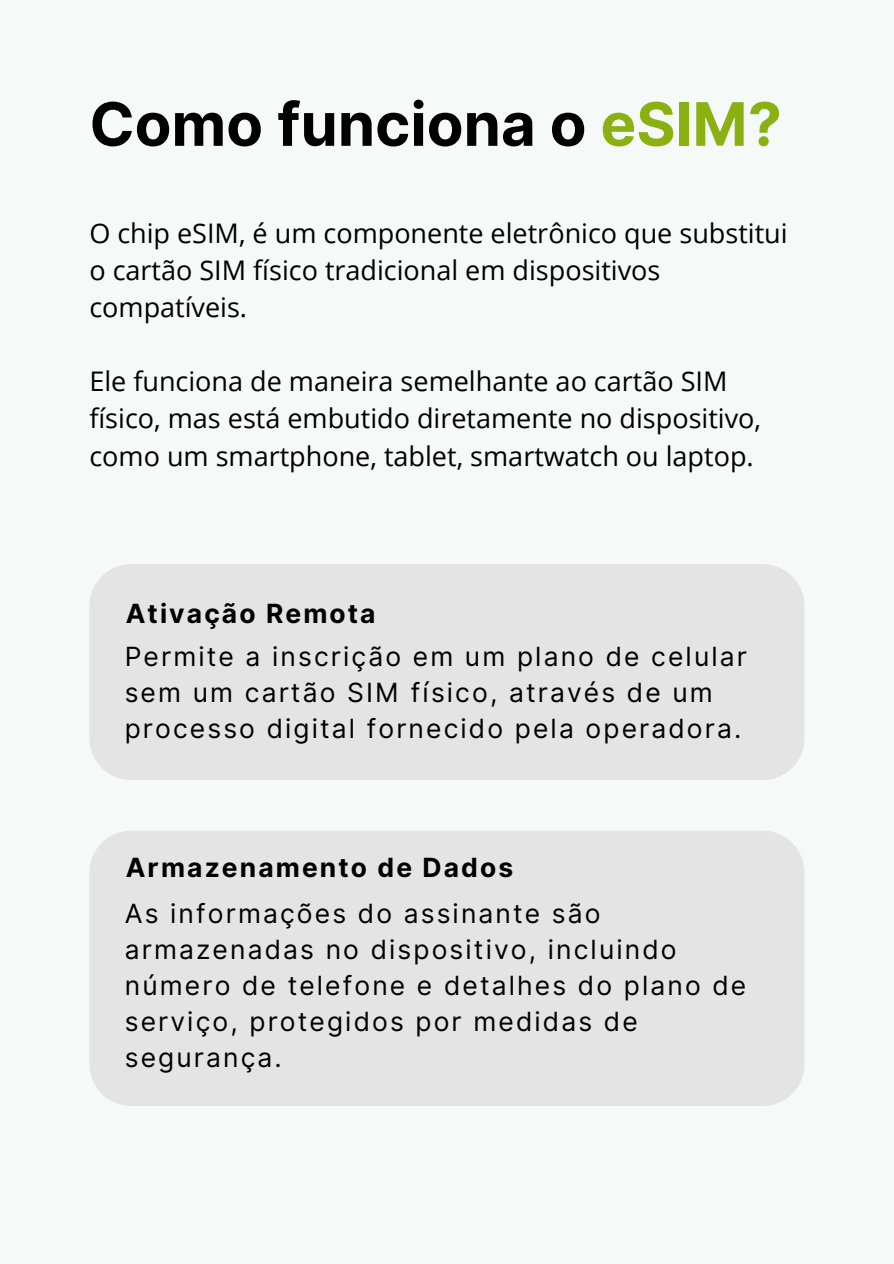
<style>
.page{position:relative;width:894px;height:1264px;background:#fff}
.page>*{position:absolute;margin:0;border:0;box-sizing:border-box;transform-origin:0 0}
.t1{font:700 60px "Inter";color:#000}
.t2{font:27px/37.2px "Open Sans";color:#000}
.t3{font:26.4px/36px "Inter";letter-spacing:.08em;color:#000}
.t4{font:700 26.4px "Inter";letter-spacing:.08em;color:#000}
.s1{color:#8bb011}
</style>
<div class="page">
<div style="left:0;top:0;width:893px;height:1263px;background:#f5f9f8"></div>
<div style="left:89px;top:564px;width:715px;height:216px;background:#e4e4e4"></div>
<div style="left:89px;top:831px;width:715px;height:274px;background:#e4e4e4"></div>
<h1 class="t1" style="left:89px;top:88px;width:693px">Como funciona o <span class="s1">eSIM?</span></h1>
<p class="t2" style="left:89px;top:213px;width:699px">O chip eSIM, é um componente eletrônico que substitui o cartão SIM físico tradicional em dispositivos compatíveis.</p>
<p class="t2" style="left:89px;top:362px;width:673px">Ele funciona de maneira semelhante ao cartão SIM físico, mas está embutido diretamente no dispositivo, como um smartphone, tablet, smartwatch ou laptop.</p>
<h2 class="t4" style="left:126px;top:598px;width:251px">Ativação Remota</h2>
<p class="t3" style="left:125px;top:638px;width:623px">Permite a inscrição em um plano de celular sem um cartão SIM físico, através de um processo digital fornecido pela operadora.</p>
<h2 class="t4" style="left:126px;top:851px;width:389px">Armazenamento de Dados</h2>
<p class="t3" style="left:125px;top:895px;width:623px">As informações do assinante são armazenadas no dispositivo, incluindo número de telefone e detalhes do plano de serviço, protegidos por medidas de segurança.</p>
</div>
